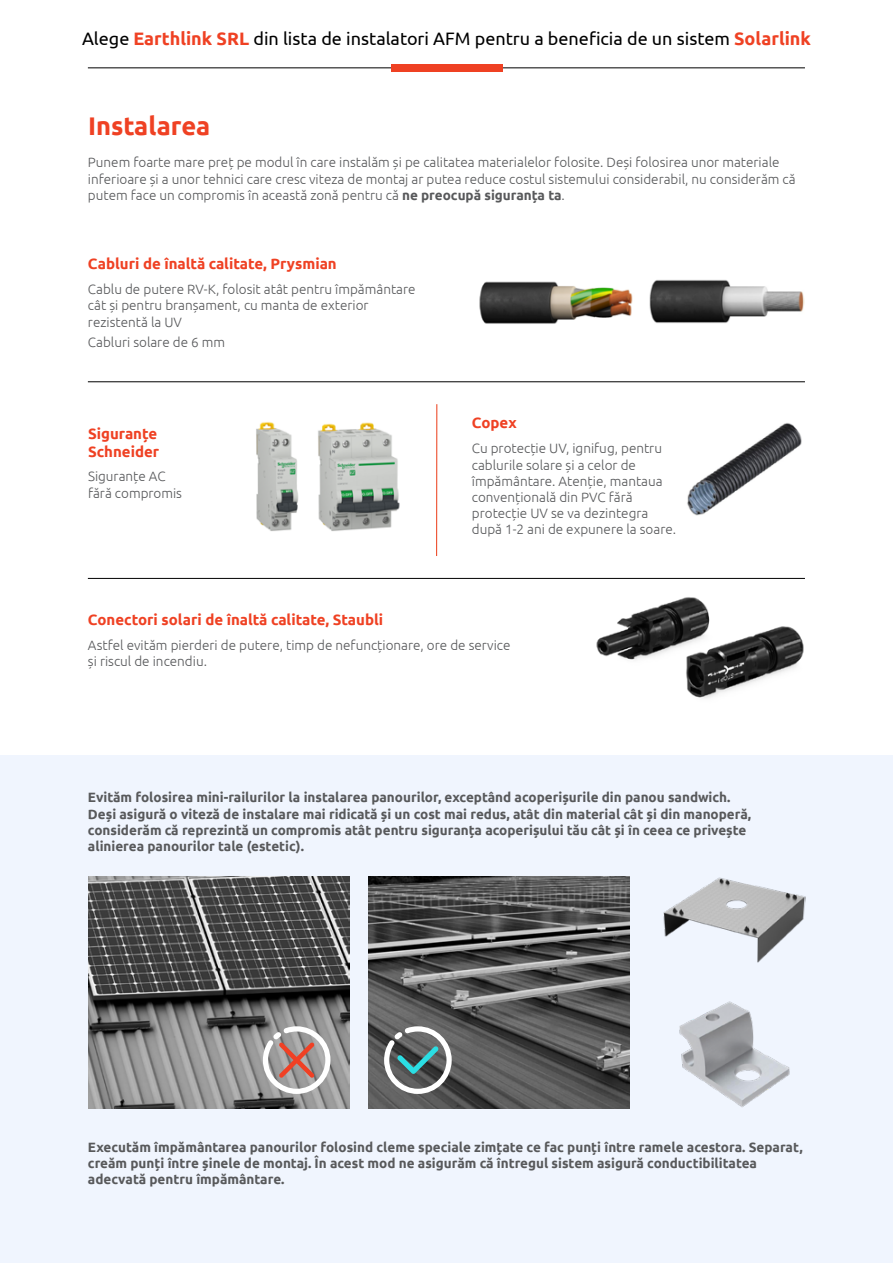
<style>
.page{position:relative;width:893px;height:1263px;background:#fff}
.page>*{position:absolute;margin:0;border:0;box-sizing:border-box;transform-origin:0 0}
.t1{font:700 25.5px "Ubuntu";color:#ef4123}
.t2{font:18px "Ubuntu";color:#000}
.t3{font:700 15px/18px "Ubuntu";color:#ef4123}
.t4{font:300 13.5px/16.2px "Ubuntu";color:#58595b}
.t5{font:700 13.5px/16.2px "Ubuntu";color:#58595b}
.s1{font-weight:700;color:#ef4123}
.s2{font-weight:700}
</style>
<div class="page">
<hr style="left:88px;top:68px;width:717px;height:1px;background:#000">
<div style="left:391px;top:64px;width:111px;height:7px;background:#ef4123"></div>
<div style="left:0;top:756px;width:893px;height:507px;background:#f0f5fe"></div>
<img style="left:256px;top:421px;width:43px;height:110px">
<img style="left:318px;top:422px;width:82px;height:109px">
<hr style="left:88px;top:381px;width:717px;height:1px;background:#000">
<hr style="left:88px;top:578px;width:717px;height:1px;background:#000">
<hr style="left:436px;top:404px;width:1px;height:152px;background:#eb3b17">
<img style="left:479px;top:281px;width:154px;height:43px">
<img style="left:649px;top:280px;width:155px;height:43px">
<img style="left:687px;top:423px;width:115px;height:93px">
<img style="left:596px;top:597px;width:208px;height:102px">
<img style="left:368px;top:876px;width:261px;height:232px">
<svg style="left:384px;top:1026px;width:68px;height:68px"></svg>
<img style="left:88px;top:876px;width:261px;height:232px">
<svg style="left:263px;top:1026px;width:67px;height:68px"></svg>
<img style="left:663px;top:877px;width:143px;height:86px">
<img style="left:679px;top:1001px;width:111px;height:106px">
<h2 class="t2" style="left:82px;top:28px;width:730px">Alege <span class="s1">Earthlink SRL</span> din lista de instalatori AFM pentru a beneficia de un sistem <span class="s1">Solarlink</span></h2>
<h1 class="t1" style="left:88px;top:110px;width:124px">Instalarea</h1>
<p class="t4" style="left:88px;top:154px;width:709px">Punem foarte mare preț pe modul în care instalăm și pe calitatea materialelor folosite. Deși folosirea unor materiale inferioare și a unor tehnici care cresc viteza de montaj ar putea reduce costul sistemului considerabil, nu considerăm că putem face un compromis în această zonă pentru că <span class="s2">ne preocupă siguranța ta</span>.</p>
<p class="t3" style="left:88px;top:254px;width:250px">Cabluri de înaltă calitate, Prysmian</p>
<p class="t4" style="left:88px;top:281px;width:329px">Cablu de putere RV-K, folosit atât pentru împământare cât și pentru branșament, cu manta de exterior rezistentă la UV</p>
<p class="t4" style="left:88px;top:334px;width:139px">Cabluri solare de 6 mm</p>
<p class="t3" style="left:88px;top:425px;width:73px">Siguranțe<br>Schneider</p>
<p class="t4" style="left:88px;top:468px;width:96px">Siguranțe AC fără compromis</p>
<p class="t3" style="left:88px;top:610px;width:297px">Conectori solari de înaltă calitate, Staubli</p>
<p class="t3" style="left:472px;top:413px;width:46px">Copex</p>
<p class="t4" style="left:472px;top:440px;width:206px">Cu protecție UV, ignifug, pentru cablurile solare și a celor de împământare. Atenție, mantaua convențională din PVC fără protecție UV se va dezintegra după 1-2 ani de expunere la soare.</p>
<p class="t4" style="left:88px;top:637px;width:424px">Astfel evităm pierderi de putere, timp de nefuncționare, ore de service și riscul de incendiu.</p>
<p class="t5" style="left:88px;top:789px;width:665px">Evităm folosirea mini-railurilor la instalarea panourilor, exceptând acoperișurile din panou sandwich.<br>Deși asigură o viteză de instalare mai ridicată și un cost mai redus, atât din material cât și din manoperă, considerăm că reprezintă un compromis atât pentru siguranța acoperișului tău cât și în ceea ce privește alinierea panourilor tale (estetic).</p>
<p class="t5" style="left:88px;top:1139px;width:716px">Executăm împământarea panourilor folosind cleme speciale zimțate ce fac punți între ramele acestora. Separat, creăm punți între șinele de montaj. În acest mod ne asigurăm că întregul sistem asigură conductibilitatea adecvată pentru împământare.</p>
</div>
